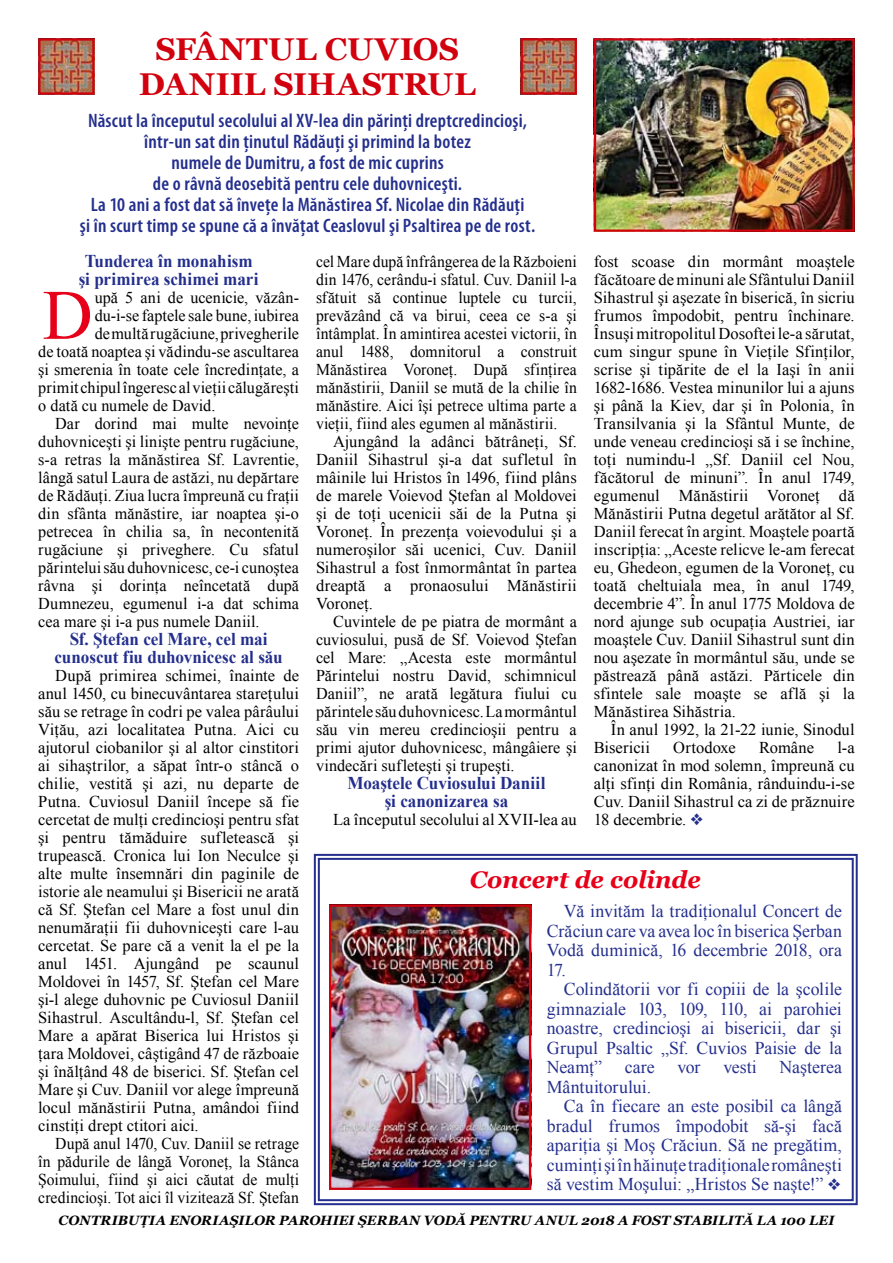
<style>
.page{position:relative;width:893px;height:1263px;background:#fff}
.page>*{position:absolute;margin:0;border:0;box-sizing:border-box;transform-origin:0 0}
.t1{font:70.8px "Times New Roman";color:#e60019}
.t2{font:700 31.5px/34.5px "Georgia";letter-spacing:-.005em;color:#d1010e}
.t3{font:italic 700 24px "Georgia";color:#e60019}
.t4{font:600 condensed 19.5px/21px "Myriad Pro";letter-spacing:.015em;color:#242f8d;text-align:center}
.t5{font:18px/19.5px "Times New Roman";color:#242f8d;text-align:justify}
.t6{font:700 18px/18px "Times New Roman";color:#242f8d;text-align:center;scale:.95 1}
.t7{font:16.5px/18px "Times New Roman";letter-spacing:.005em;color:#000;text-align:justify}
.t8{font:16.5px/18px "Times New Roman";letter-spacing:.005em;color:#000;text-align:justify;scale:.95 1}
.t9{font:italic 700 13.5px "Georgia";letter-spacing:-.005em;color:#000}
.s1{color:#242f8d}
</style>
<div class="page">
<img style="left:597px;top:41px;width:255px;height:188px">
<div style="left:594px;top:38px;width:261px;height:194px;border:2px solid #d1010e"></div>
<img style="left:41px;top:41px;width:51px;height:51px">
<div style="left:38px;top:38px;width:57px;height:57px;border:2px solid #d1010e"></div>
<img style="left:524px;top:41px;width:50px;height:51px">
<div style="left:521px;top:38px;width:56px;height:57px;border:2px solid #d1010e"></div>
<svg style="left:313px;top:853px;width:545px;height:353px"></svg>
<div style="left:318px;top:858px;width:536px;height:343px;border:2px solid #242f8d"></div>
<img style="left:332px;top:907px;width:196px;height:280px">
<div style="left:329px;top:904px;width:202px;height:286px;border:2px solid #d1010e"></div>
<h2 class="t2" style="left:139px;top:32px;width:281px;text-indent:16px">SFÂNTUL CUVIOS<br>DANIIL</h2>
<h2 class="t2" style="left:273px;top:67px;width:43px">SIHAS</h2>
<h2 class="t2" style="left:382px;top:67px;width:95px">TRUL</h2>
<p class="t4" style="left:80px;top:109px;width:457px">Născut la începutul secolului al XV-lea din părinţi dreptcredincioşi, într-un sat din ţinutul Rădăuţi şi primind la botez<br>numele de Dumitru, a fost de mic cuprins<br>de o râvnă deosebită pentru cele duhovniceşti.<br>La 10 ani a fost dat să înveţe la Mănăstirea Sf. Nicolae din Rădăuţi<br>şi în scurt timp se spune că a învăţat Ceaslovul şi Psaltirea pe de rost.</p>
<p class="t6" style="left:79px;top:251px;width:191px">Tunderea în monahism şi primirea schimei mari</p>
<h1 class="t1" style="left:43px;top:267px;width:52px">D</h1>
<p class="t7" style="left:95px;top:288px;width:206px">upă 5 ani de ucenicie, văzân-</p>
<p class="t7" style="left:95px;top:306px;width:206px">du-i-se faptele sale bune, iubirea</p>
<p class="t7" style="left:95px;top:324px;width:206px">de multă rugăciune, privegherile</p>
<p class="t7" style="left:38px;top:342px;width:262px">de toată noaptea şi vădindu-se ascultarea</p>
<p class="t7" style="left:38px;top:360px;width:262px">şi smerenia în toate cele încredinţate, a</p>
<p class="t7" style="left:38px;top:378px;width:262px">primit chipul îngeresc al vieţii călugăreşti</p>
<p class="t7" style="left:38px;top:396px;width:179px">o dată cu numele de David.</p>
<p class="t7" style="left:55px;top:414px;width:245px">Dar dorind mai multe nevoinţe</p>
<p class="t7" style="left:38px;top:432px;width:262px">duhovniceşti şi linişte pentru rugăciune,</p>
<p class="t7" style="left:38px;top:450px;width:262px">s-a retras la mănăstirea Sf. Lavrentie,</p>
<p class="t7" style="left:38px;top:468px;width:262px">lângă satul Laura de astăzi, nu depărtare</p>
<p class="t7" style="left:38px;top:486px;width:262px">de Rădăuţi. Ziua lucra împreună cu fraţii</p>
<p class="t7" style="left:38px;top:504px;width:262px">din sfânta mănăstire, iar noaptea şi-o</p>
<p class="t7" style="left:38px;top:522px;width:262px">petrecea în chilia sa, în necontenită</p>
<p class="t7" style="left:38px;top:540px;width:262px">rugăciune şi priveghere. Cu sfatul</p>
<p class="t7" style="left:38px;top:558px;width:262px">părintelui său duhovnicesc, ce-i cunoştea</p>
<p class="t7" style="left:38px;top:576px;width:262px">râvna şi dorinţa neîncetată după</p>
<p class="t7" style="left:38px;top:594px;width:262px">Dumnezeu, egumenul i-a dat schima</p>
<p class="t7" style="left:38px;top:612px;width:223px">cea mare şi i-a pus numele Daniil.</p>
<p class="t6" style="left:55px;top:629px;width:242px">Sf. Ştefan cel Mare, cel mai cunoscut fiu duhovnicesc al său</p>
<p class="t7" style="left:38px;top:666px;width:262px;text-indent:17px">După primirea schimei, înainte de anul 1450, cu binecuvântarea stareţului său se retrage în codri pe valea pârâului Viţău, azi localitatea Putna. Aici cu ajutorul ciobanilor şi al altor cinstitori ai sihaştrilor, a săpat într-o stâncă o chilie, vestită şi azi, nu departe de Putna. Cuviosul Daniil începe să fie cercetat de mulţi credincioşi pentru sfat şi pentru tămăduire sufletească şi trupească. Cronica lui Ion Neculce şi alte multe însemnări din paginile de istorie ale neamului şi Bisericii ne arată că Sf. Ştefan cel Mare a fost unul din nenumăraţii fii duhovniceşti care l-au cercetat. Se pare că a venit la el pe la anul 1451. Ajungând pe scaunul Moldovei în 1457, Sf. Ştefan cel Mare şi-l alege duhovnic pe Cuviosul Daniil Sihastrul. Ascultându-l, Sf. Ştefan cel Mare a apărat Biserica lui Hristos şi ţara Moldovei, câştigând 47 de războaie şi înălţând 48 de biserici. Sf. Ştefan cel Mare şi Cuv. Daniil vor alege împreună locul mănăstirii Putna, amândoi fiind cinstiţi drept ctitori aici.</p>
<p class="t8" style="left:38px;top:1134px;width:276px;text-indent:17px">După anul 1470, Cuv. Daniil se retrage în pădurile de lângă Voroneţ, la Stânca Şoimului, fiind şi aici căutat de mulţi credincioşi. Tot aici îl vizitează Sf. Ştefan</p>
<p class="t8" style="left:316px;top:252px;width:276px">cel Mare după înfrângerea de la Războieni din 1476, cerându-i sfatul. Cuv. Daniil l-a sfătuit să continue luptele cu turcii, prevăzând că va birui, ceea ce s-a şi întâmplat. În amintirea acestei victorii, în anul 1488, domnitorul a construit Mănăstirea Voroneţ. După sfinţirea mănăstirii, Daniil se mută de la chilie în mănăstire. Aici îşi petrece ultima parte a vieţii, fiind ales egumen al mănăstirii.</p>
<p class="t7" style="left:316px;top:432px;width:262px;text-indent:17px">Ajungând la adânci bătrâneţi, Sf.<br>Daniil Sihastrul şi-a dat sufletul în mâinile lui Hristos în 1496, fiind plâns de marele Voievod Ştefan al Moldovei şi de toţi ucenicii săi de la Putna şi Voroneţ. În prezenţa voievodului şi a numeroşilor săi ucenici, Cuv. Daniil Sihastrul a fost înmormântat în partea dreaptă a pronaosului Mănăstirii Voroneţ.</p>
<p class="t7" style="left:316px;top:612px;width:262px;text-indent:17px">Cuvintele de pe piatra de mormânt a cuviosului, pusă de Sf. Voievod Ştefan cel Mare: „Acesta este mormântul Părintelui nostru David, schimnicul Daniil”, ne arată legătura fiului cu părintele său duhovnicesc. La mormântul său vin mereu credincioşii pentru a primi ajutor duhovnicesc, mângâiere şi vindecări sufleteşti şi trupeşti.</p>
<p class="t6" style="left:347px;top:774px;width:210px">Moaştele Cuviosului Daniil şi canonizarea sa</p>
<p class="t7" style="left:333px;top:810px;width:245px">La începutul secolului al XVII-lea au</p>
<p class="t7" style="left:594px;top:252px;width:262px">fost scoase din mormânt moaştele făcătoare de minuni ale Sfântului Daniil Sihastrul şi aşezate în biserică, în sicriu frumos împodobit, pentru închinare.<br>Însuşi mitropolitul Dosoftei le-a sărutat, cum singur spune în Vieţile Sfinţilor, scrise şi tipărite de el la Iaşi în anii 1682-1686. Vestea minunilor lui a ajuns şi până la Kiev, dar şi în Polonia, în Transilvania şi la Sfântul Munte, de unde veneau credincioşi să i se închine, toţi numindu-l „Sf. Daniil cel Nou, făcătorul de minuni”. În anul 1749, egumenul Mănăstirii Voroneţ dă Mănăstirii Putna degetul arătător al Sf.<br>Daniil ferecat în argint. Moaştele poartă inscripţia: „Aceste relicve le-am ferecat eu, Ghedeon, egumen de la Voroneţ, cu toată cheltuiala mea, în anul 1749, decembrie 4”. În anul 1775 Moldova de nord ajunge sub ocupaţia Austriei, iar moaştele Cuv. Daniil Sihastrul sunt din nou aşezate în mormântul său, unde se păstrează până astăzi. Părticele din sfintele sale moaşte se află şi la Mănăstirea Sihăstria.</p>
<p class="t7" style="left:594px;top:720px;width:262px;text-indent:17px">În anul 1992, la 21-22 iunie, Sinodul<br>Bisericii</p>
<p class="t7" style="left:594px;top:738px;width:262px;text-indent:243px">l-a canonizat în mod solemn, împreună cu alţi sfinţi din România, rânduindu-i-se Cuv. Daniil Sihastrul ca zi de prăznuire 18 decembrie. <span class="s1">❖</span></p>
<p class="t7" style="left:673px;top:738px;width:64px">Ortodoxe</p>
<p class="t7" style="left:759px;top:738px;width:57px">Române</p>
<h3 class="t3" style="left:470px;top:866px;width:232px">Concert de colinde</h3>
<p class="t5" style="left:547px;top:901px;width:297px;text-indent:17px">Vă invităm la tradiţionalul Concert de Crăciun care va avea loc în biserica Şerban Vodă duminică, 16 decembrie 2018, ora 17.</p>
<p class="t5" style="left:547px;top:979px;width:297px;text-indent:17px">Colindătorii vor fi copiii de la şcolile gimnaziale 103, 109, 110, ai parohiei noastre, credincioşi ai bisericii, dar şi Grupul Psaltic „Sf. Cuvios Paisie de la Neamţ”</p>
<p class="t5" style="left:625px;top:1057px;width:31px">care</p>
<p class="t5" style="left:677px;top:1057px;width:25px">vor</p>
<p class="t5" style="left:723px;top:1057px;width:35px">vesti</p>
<p class="t5" style="left:780px;top:1057px;width:64px">Naşterea</p>
<p class="t5" style="left:547px;top:1077px;width:106px">Mântuitorului.</p>
<p class="t5" style="left:564px;top:1096px;width:280px">Ca în fiecare an este posibil ca lângă</p>
<p class="t5" style="left:547px;top:1116px;width:297px">bradul frumos împodobit să-şi facă</p>
<p class="t5" style="left:547px;top:1135px;width:297px">apariţia şi Moş Crăciun. Să ne pregătim,</p>
<p class="t5" style="left:547px;top:1155px;width:297px">cuminţi şi în hăinuţe tradiţionale româneşti</p>
<p class="t5" style="left:547px;top:1174px;width:295px">să vestim Moşului: „Hristos Se naşte!” ❖</p>
<p class="t9" style="left:59px;top:1212px;width:43px">CONTRIB</p>
<p class="t9" style="left:128px;top:1212px;width:84px">UŢIA ENORIA</p>
<p class="t9" style="left:230px;top:1212px;width:101px">ŞIL OR PAR OHIEI</p>
<p class="t9" style="left:358px;top:1212px;width:21px">ŞERBA</p>
<p class="t9" style="left:409px;top:1212px;width:283px">N VODĂ PENTR U ANUL 2018 A FOST STABILITĂ</p>
<p class="t9" style="left:757px;top:1212px;width:63px">LA 100 LEI</p>
</div>
